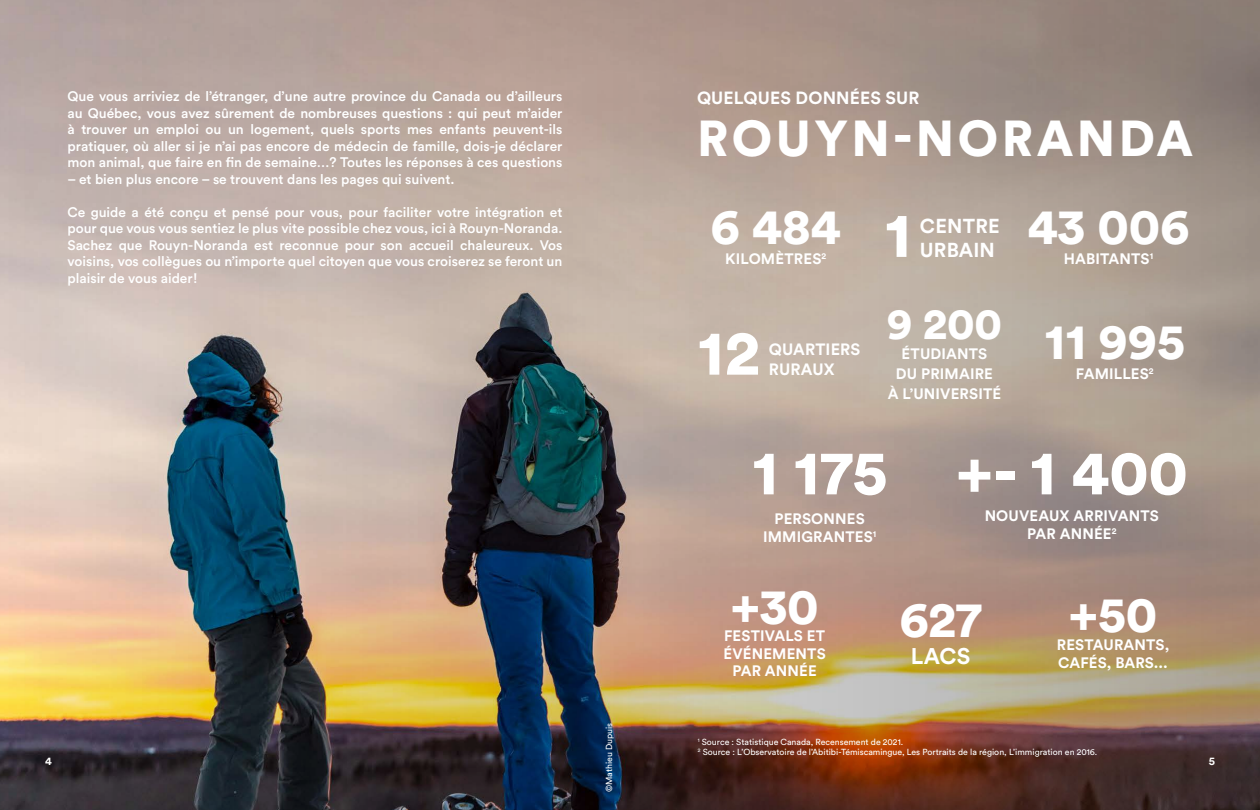
<style>
.page{position:relative;width:1260px;height:810px;background:#fff}
.page>*{position:absolute;margin:0;border:0;box-sizing:border-box;transform-origin:0 0}
.t1{font:900 63px "Circular Std";color:#fff}
.t2{font:900 62.5px "Circular Std";color:#fff}
.t3{font:900 50px "Circular Std";color:#fff}
.t4{font:900 50px/88.1px "Circular Std";letter-spacing:.07em;color:#fff}
.t5{font:900 43.75px "Circular Std";color:#fff}
.t6{font:700 22.5px "Circular Std";color:#fff}
.t7{font:700 20px "Circular Std";letter-spacing:.01em;color:#fff}
.t8{font:700 17.5px "Circular Std";letter-spacing:.01em;color:#fff}
.t9{font:700 16.25px "Circular Std";letter-spacing:.01em;color:#fff}
.t10{font:700 15px/18px "Circular Std";letter-spacing:.01em;color:#fff;text-align:center}
.t11{font:500 13.75px/16.5px "Circular Std";color:#fff;text-align:justify}
.t12{font:700 11.25px "Circular Std";color:#fff}
.t13{font:8.75px/10.5px "Circular Std";color:#fff}
</style>
<div class="page">
<img style="left:0;top:0;width:1260px;height:810px">
<p class="t11" style="left:68px;top:88px;width:497px">Que vous arriviez de l’étranger, d’une autre province du Canada ou d’ailleurs au Québec, vous avez sûrement de nombreuses questions : qui peut m’aider à trouver un emploi ou un logement, quels sports mes enfants peuvent-ils pratiquer, où aller si je n’ai pas encore de médecin de famille, dois-je déclarer mon animal, que faire en fin de semaine…? Toutes les réponses à ces questions</p>
<p class="t11" style="left:68px;top:170px;width:389px">– et bien plus encore – se trouvent dans les pages qui suivent.</p>
<p class="t11" style="left:68px;top:203px;width:497px">Ce guide a été conçu et pensé pour vous, pour faciliter votre intégration et pour que vous vous sentiez le plus vite possible chez vous, ici à Rouyn-Noranda.<br>Sachez que Rouyn-Noranda est reconnue pour son accueil chaleureux. Vos voisins, vos collègues ou n’importe quel citoyen que vous croiserez se feront un plaisir de vous aider!</p>
<p class="t8" style="left:697px;top:87px;width:224px">QUELQUES DONNÉES SUR</p>
<h3 class="t4" style="left:697px;top:93px;width:498px">ROUYN-NORANDA<br>6 484</h3>
<p class="t10" style="left:725px;top:249px;width:102px">KILOMÈTRES<sup>2</sup></p>
<h3 class="t3" style="left:1027px;top:193px;width:163px">43 006</h3>
<p class="t10" style="left:1064px;top:249px;width:91px">HABITANTS<sup>1</sup></p>
<h1 class="t1" style="left:885px;top:193px;width:28px">1</h1>
<h3 class="t7" style="left:920px;top:213px;width:81px">CENTRE</h3>
<h3 class="t7" style="left:920px;top:237px;width:77px">URBAIN</h3>
<h1 class="t1" style="left:698px;top:311px;width:64px">12</h1>
<p class="t9" style="left:769px;top:338px;width:93px">QUARTIERS</p>
<p class="t9" style="left:769px;top:358px;width:67px">RURAUX</p>
<h3 class="t5" style="left:887px;top:295px;width:117px">9 200</h3>
<p class="t10" style="left:888px;top:344px;width:115px;line-height:20px">ÉTUDIANTS<br>DU PRIMAIRE<br>À L’UNIVERSITÉ</p>
<h3 class="t3" style="left:1045px;top:309px;width:142px">11 995</h3>
<p class="t10" style="left:1076px;top:365px;width:79px">FAMILLES<sup>2</sup></p>
<h2 class="t2" style="left:752px;top:431px;width:137px">1 175</h2>
<p class="t10" style="left:763px;top:510px;width:115px">PERSONNES<br>IMMIGRANTES<sup>1</sup></p>
<h2 class="t2" style="left:956px;top:431px;width:233px">+- 1 400</h2>
<p class="t10" style="left:985px;top:506px;width:176px">NOUVEAUX ARRIVANTS<br>PAR ANNÉE<sup>2</sup></p>
<h3 class="t3" style="left:731px;top:573px;width:89px">+30</h3>
<p class="t10" style="left:723px;top:627px;width:104px;line-height:17.5px">FESTIVALS ET<br>ÉVÉNEMENTS<br>PAR ANNÉE</p>
<h3 class="t3" style="left:899px;top:586px;width:84px">627</h3>
<h3 class="t6" style="left:911px;top:641px;width:61px">LACS</h3>
<h3 class="t3" style="left:1069px;top:581px;width:90px">+50</h3>
<p class="t10" style="left:1057px;top:636px;width:114px;text-align:left">RESTAURANTS,<br>CAFÉS, BARS...</p>
<p class="t13" style="left:604px;top:792px;width:71px;rotate:-90deg">©Mathieu Dupuis</p>
<p class="t13" style="left:698px;top:736px;width:401px"><sup>1</sup> Source : Statistique Canada, Recensement de 2021.<br><sup>2</sup> Source : L’Observatoire de l’Abitibi-Témiscamingue, Les Portraits de la région, L’immigration en 2016.</p>
<p class="t12" style="left:45px;top:754px;width:8px">4</p>
<p class="t12" style="left:1209px;top:754px;width:8px">5</p>
</div>
